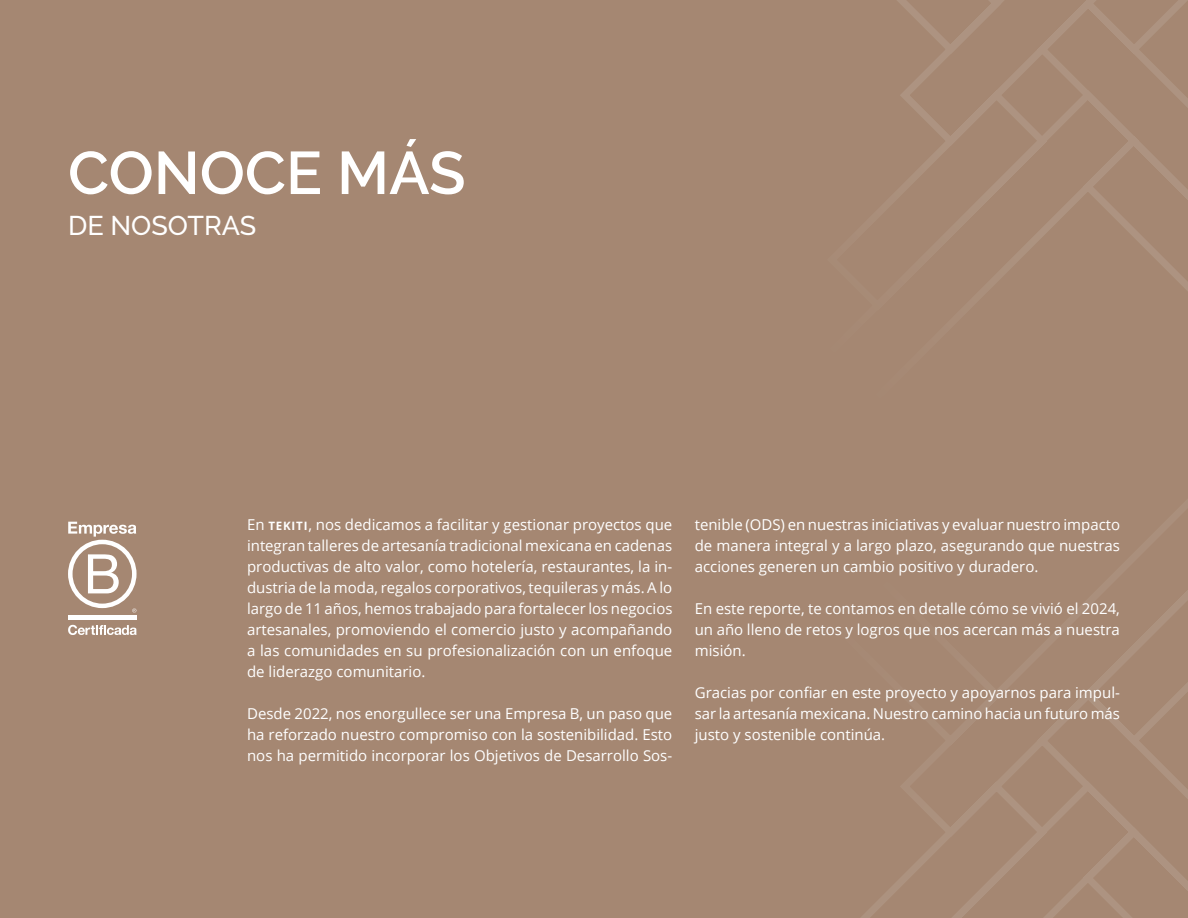
<style>
.page{position:relative;width:1188px;height:918px;background:#a58772}
.page>*{position:absolute;margin:0;border:0;box-sizing:border-box;transform-origin:0 0}
.t1{font:600 60px "Raleway";color:#fff}
.t2{font:500 27px "Raleway";color:#fff}
.t3{font:15px/21px "Open Sans";color:#fff;text-align:justify}
.s1{font-weight:700;font-size:11.55px}
</style>
<div class="page">
<svg style="left:861px;top:614px;width:327px;height:304px"></svg>
<svg style="left:897px;top:0;width:291px;height:614px"></svg>
<div style="left:68px;top:615px;width:68px;height:5px;background:#fff"></div>
<svg style="left:68px;top:522px;width:69px;height:91px"></svg>
<svg style="left:68px;top:625px;width:69px;height:10px"></svg>
<h1 class="t1" style="left:68px;top:138px;width:399px">CONOCE MÁS</h1>
<h2 class="t2" style="left:68px;top:210px;width:190px">DE NOSOTRAS</h2>
<p class="t3" style="left:247px;top:514px;width:427px">En <span class="s1">tekiti</span>, nos dedicamos a facilitar y gestionar proyectos que integran talleres de artesanía tradicional mexicana en cadenas productivas de alto valor, como hotelería, restaurantes, la in&shy;dustria de la moda, regalos corporativos, tequileras y más. A lo largo de 11 años, hemos trabajado para fortalecer los negocios artesanales, promoviendo el comercio justo y acompañando a las comunidades en su profesionalización con un enfoque de liderazgo comunitario.</p>
<p class="t3" style="left:247px;top:703px;width:427px">Desde 2022, nos enorgullece ser una Empresa B, un paso que ha reforzado nuestro compromiso con la sostenibilidad. Esto nos ha permitido incorporar los Objetivos de Desarrollo Sos-</p>
<p class="t3" style="left:695px;top:514px;width:427px">tenible (ODS) en nuestras iniciativas y evaluar nuestro impacto de manera integral y a largo plazo, asegurando que nuestras acciones generen un cambio positivo y duradero.</p>
<p class="t3" style="left:695px;top:598px;width:427px">En este reporte, te contamos en detalle cómo se vivió el 2024, un año lleno de retos y logros que nos acercan más a nuestra misión.</p>
<p class="t3" style="left:695px;top:682px;width:427px">Gracias por confiar en este proyecto y apoyarnos para impul&shy;sar la artesanía mexicana. Nuestro camino hacia un futuro más justo y sostenible continúa.</p>
</div>
